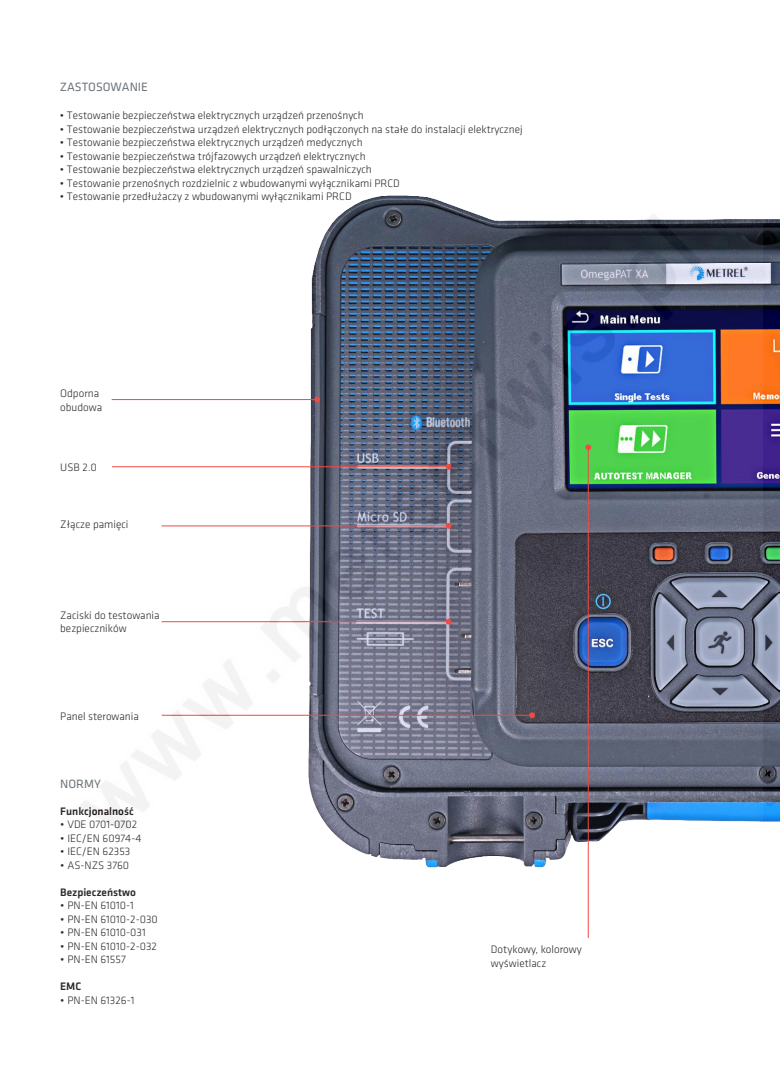
<style>
.page{position:relative;width:780px;height:1088px;background:#fff}
.page>*{position:absolute;margin:0;border:0;box-sizing:border-box;transform-origin:0 0}
.t1{font:12.5px "Klavika";color:#656d73}
.t2{font:300 11.25px/13.5px "Klavika";color:#241f1f}
.t3{font:500 11.25px "Klavika";color:#241f1f}
</style>
<div class="page">
<img style="left:762px;top:219px;width:18px;height:603px">
<img style="left:80px;top:195px;width:682px;height:744px">
<p class="t1" style="left:60px;top:80px;width:90px">ZASTOSOWANIE</p>
<p class="t2" style="left:60px;top:109px;width:305px">• Testowanie bezpieczeństwa elektrycznych urządzeń przenośnych</p>
<p class="t2" style="left:60px;top:122px;width:464px">• Testowanie bezpieczeństwa urządzeń elektrycznych podłączonych na stałe do instalacji elektrycznej</p>
<p class="t2" style="left:60px;top:136px;width:304px">• Testowanie bezpieczeństwa elektrycznych urządzeń medycznych</p>
<p class="t2" style="left:60px;top:149px;width:307px">• Testowanie bezpieczeństwa trójfazowych urządzeń elektrycznych</p>
<p class="t2" style="left:60px;top:163px;width:313px">• Testowanie bezpieczeństwa elektrycznych urządzeń spawalniczych</p>
<p class="t2" style="left:60px;top:176px;width:341px">• Testowanie przenośnych rozdzielnic z wbudowanymi wyłącznikami PRCD</p>
<p class="t2" style="left:60px;top:190px;width:293px">• Testowanie przedłużaczy z wbudowanymi wyłącznikami PRCD</p>
<p class="t2" style="left:60px;top:387px;width:43px">Odporna obudowa</p>
<p class="t2" style="left:60px;top:461px;width:38px">USB 2.0</p>
<p class="t2" style="left:60px;top:518px;width:70px">Złącze pamięci</p>
<p class="t2" style="left:60px;top:609px;width:101px">Zaciski do testowania bezpieczników</p>
<p class="t2" style="left:60px;top:710px;width:80px">Panel sterowania</p>
<p class="t1" style="left:60px;top:777px;width:42px">NORMY</p>
<p class="t3" style="left:60px;top:805px;width:75px">Funkcjonalność</p>
<p class="t2" style="left:60px;top:818px;width:78px">• VDE 0701-0702</p>
<p class="t2" style="left:60px;top:831px;width:83px">• IEC/EN 60974-4</p>
<p class="t2" style="left:60px;top:845px;width:72px">• IEC/EN 62353</p>
<p class="t2" style="left:60px;top:858px;width:70px">• AS-NZS 3760</p>
<p class="t3" style="left:60px;top:886px;width:77px">Bezpieczeństwo</p>
<p class="t2" style="left:60px;top:899px;width:75px">• PN-EN 61010-1</p>
<p class="t2" style="left:60px;top:912px;width:99px">• PN-EN 61010-2-030</p>
<p class="t2" style="left:60px;top:926px;width:87px">• PN-EN 61010-031</p>
<p class="t2" style="left:60px;top:939px;width:98px">• PN-EN 61010-2-032</p>
<p class="t2" style="left:60px;top:953px;width:67px">• PN-EN 61557</p>
<p class="t3" style="left:60px;top:980px;width:23px">EMC</p>
<p class="t2" style="left:60px;top:993px;width:76px">• PN-EN 61326-1</p>
<p class="t2" style="left:491px;top:943px;width:92px">Dotykowy, kolorowy wyświetlacz</p>
</div>
